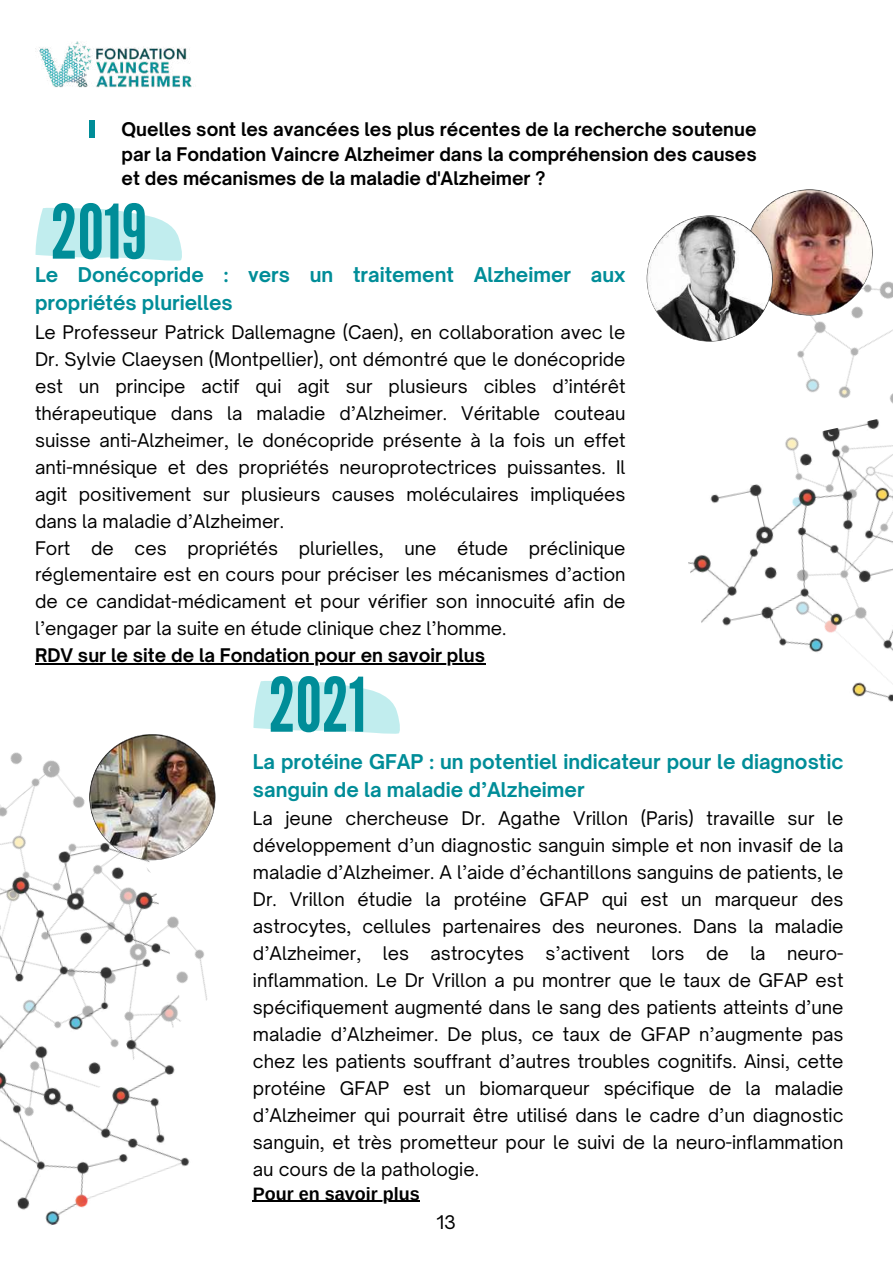
<style>
.page{position:relative;width:893px;height:1264px;background:#fff}
.page>*{position:absolute;margin:0;border:0;box-sizing:border-box;transform-origin:0 0}
.t1{font:75px "League Gothic";color:#008d98}
.t2{font:700 19.5px/28px "Open Sauce One";color:#008d98}
.t3{font:18px/27px "Open Sauce One";color:#000}
.t4{font:700 18px/24.8px "Open Sauce One";color:#000;text-align:justify}
.t5{font:700 18px "Arimo";color:#000}
</style>
<div class="page">
<img style="left:35px;top:41px;width:157px;height:47px">
<svg style="left:35px;top:207px;width:147px;height:54px"></svg>
<svg style="left:253px;top:681px;width:147px;height:53px"></svg>
<hr style="left:35px;top:663px;width:291px;height:1px;background:#000">
<hr style="left:326px;top:663px;width:159px;height:1px;background:#000">
<hr style="left:253px;top:1200px;width:167px;height:1px;background:#000">
<img style="left:0;top:664px;width:235px;height:169px">
<img style="left:0;top:833px;width:207px;height:392px">
<img style="left:661px;top:189px;width:231px;height:180px">
<img style="left:688px;top:369px;width:204px;height:333px">
<div style="left:89px;top:121px;width:6px;height:17px;background:#008d98"></div>
<img style="left:746px;top:189px;width:126px;height:126px;border-radius:50%">
<img style="left:646px;top:215px;width:126px;height:126px;border-radius:50%">
<img style="left:89px;top:734px;width:126px;height:126px;border-radius:50%">
<p class="t4" style="left:121px;top:117px;width:636px">Quelles sont les avancées les plus récentes de la recherche soutenue par la Fondation Vaincre Alzheimer dans la compréhension des causes et des mécanismes de la maladie d'Alzheimer ?</p>
<h1 class="t1" style="left:51px;top:188px;width:98px">2019</h1>
<p class="t2" style="left:35px;top:261px;width:592px">Le Donécopride : vers un traitement Alzheimer aux propriétés plurielles</p>
<p class="t3" style="left:35px;top:318px;width:592px">Le Professeur Patrick Dallemagne (Caen), en collaboration avec le Dr. Sylvie Claeysen (Montpellier), ont démontré que le donécopride est un principe actif qui agit sur plusieurs cibles d’intérêt thérapeutique dans la maladie d’Alzheimer. Véritable couteau suisse anti-Alzheimer, le donécopride présente à la fois un effet anti-mnésique et des propriétés neuroprotectrices puissantes. Il agit positivement sur plusieurs causes moléculaires impliquées dans la maladie d’Alzheimer.<br>Fort de ces propriétés plurielles, une étude préclinique réglementaire est en cours pour préciser les mécanismes d’action de ce candidat-médicament et pour vérifier son innocuité afin de l’engager par la suite en étude clinique chez l’homme.</p>
<p class="t4" style="left:35px;top:643px;width:451px">RDV sur le site de la Fondation pour en savoir plus</p>
<h1 class="t1" style="left:269px;top:661px;width:99px">2021</h1>
<p class="t2" style="left:253px;top:747px;width:592px">La protéine GFAP : un potentiel indicateur pour le diagnostic sanguin de la maladie d’Alzheimer</p>
<p class="t3" style="left:253px;top:804px;width:592px;text-align:justify">La jeune chercheuse Dr. Agathe Vrillon (Paris) travaille sur le développement d’un diagnostic sanguin simple et non invasif de la maladie d’Alzheimer. A l’aide d’échantillons sanguins de patients, le Dr. Vrillon étudie la protéine GFAP qui est un marqueur des astrocytes, cellules partenaires des neurones. Dans la maladie d’Alzheimer, les astrocytes s’activent lors de la neuro&shy;inflammation. Le Dr Vrillon a pu montrer que le taux de GFAP est spécifiquement augmenté dans le sang des patients atteints d’une maladie d’Alzheimer. De plus, ce taux de GFAP n’augmente pas chez les patients souffrant d’autres troubles cognitifs. Ainsi, cette protéine GFAP est un biomarqueur spécifique de la maladie d’Alzheimer qui pourrait être utilisé dans le cadre d’un diagnostic sanguin, et très prometteur pour le suivi de la neuro-inflammation au cours de la pathologie.</p>
<p class="t5" style="left:253px;top:1183px;width:168px">Pour en savoir plus</p>
<p class="t3" style="left:436px;top:1208px;width:21px">13</p>
</div>
